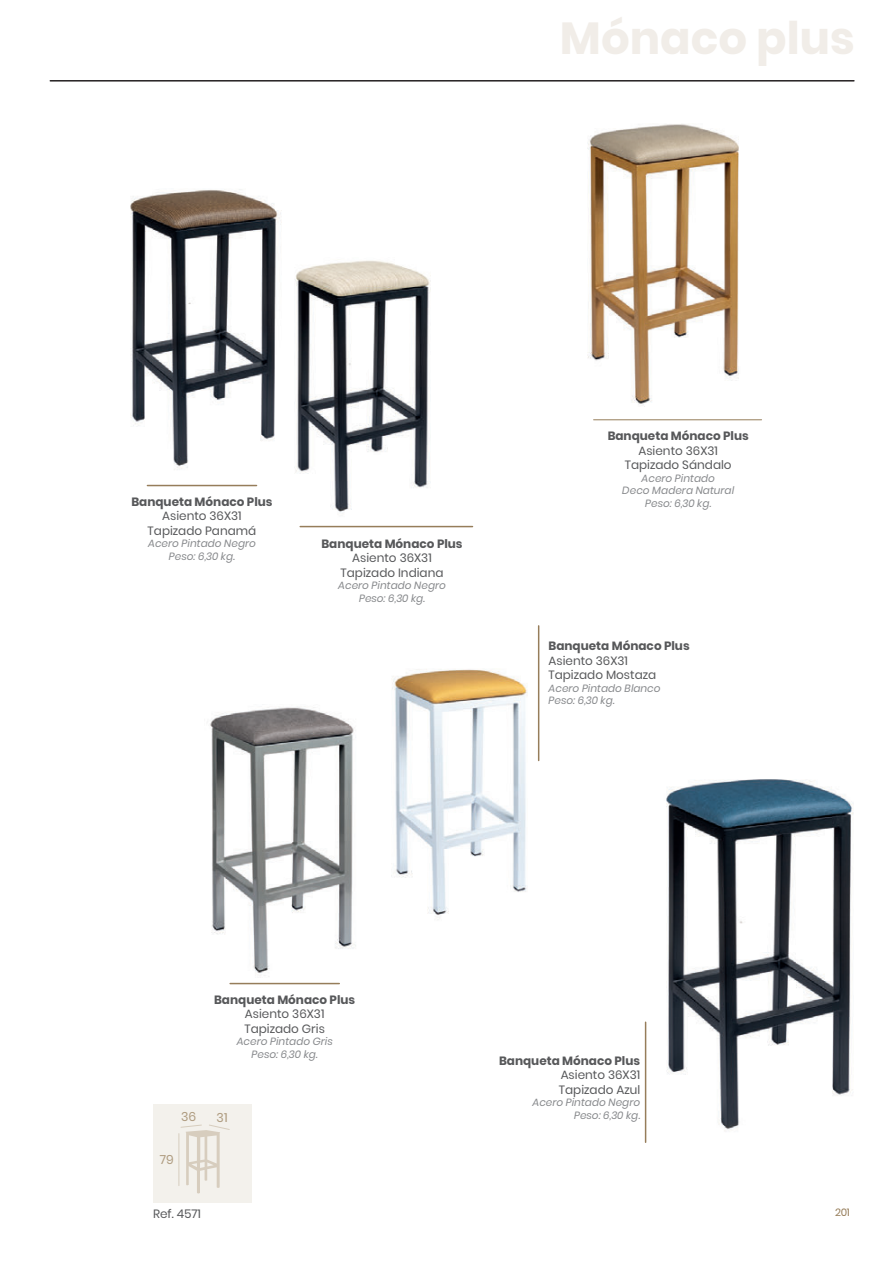
<style>
.page{position:relative;width:893px;height:1263px;background:#fff}
.page>*{position:absolute;margin:0;border:0;box-sizing:border-box;transform-origin:0 0}
.t1{font:700 45px "Poppins";color:#f1ede8}
.t2{font:12.6px "Poppins";color:#ae9b7f}
.t3{font:12px/14.4px "Poppins";color:#57585a}
.t4{font:700 12px "Poppins";color:#57585a}
.t5{font:italic 10.5px/12.6px "Poppins";color:#87898c;text-align:center}
.t6{font:10.5px "Poppins";color:#967d5a}
</style>
<div class="page">
<hr style="left:50px;top:80px;width:804px;height:2px;background:#231f20">
<div style="left:153px;top:1104px;width:99px;height:98px;background:#f3f1ec"></div>
<hr style="left:178px;top:1133px;width:1px;height:52px;background:#d7cdbe">
<svg style="left:180px;top:1124px;width:50px;height:69px"></svg>
<hr style="left:645px;top:1022px;width:1px;height:120px;background:#967d5a">
<hr style="left:147px;top:485px;width:110px;height:1px;background:#967d5a">
<hr style="left:594px;top:419px;width:168px;height:1px;background:#967d5a">
<hr style="left:300px;top:526px;width:172px;height:1px;background:#967d5a">
<hr style="left:230px;top:983px;width:109px;height:1px;background:#967d5a">
<hr style="left:538px;top:626px;width:1px;height:134px;background:#967d5a">
<img style="left:392px;top:669px;width:136px;height:250px">
<img style="left:587px;top:124px;width:152px;height:281px">
<img style="left:210px;top:707px;width:146px;height:270px">
<img style="left:666px;top:779px;width:188px;height:352px">
<img style="left:130px;top:189px;width:152px;height:281px">
<img style="left:295px;top:260px;width:136px;height:253px">
<h1 class="t1" style="left:560px;top:13px;width:296px">Mónaco plus</h1>
<p class="t4" style="left:131px;top:495px;width:143px">Banqueta Mónaco Plus</p>
<p class="t3" style="left:148px;top:509px;width:110px;text-align:center">Asiento 36X31<br>Tapizado Panamá</p>
<p class="t5" style="left:148px;top:537px;width:109px">Acero Pintado Negro<br>Peso: 6,30 kg.</p>
<p class="t4" style="left:321px;top:537px;width:143px">Banqueta Mónaco Plus</p>
<p class="t3" style="left:341px;top:551px;width:104px;text-align:center">Asiento 36X31<br>Tapizado Indiana</p>
<p class="t5" style="left:338px;top:579px;width:109px">Acero Pintado Negro<br>Peso: 6,30 kg.</p>
<p class="t4" style="left:608px;top:429px;width:143px">Banqueta Mónaco Plus</p>
<p class="t3" style="left:625px;top:443px;width:108px;text-align:center">Asiento 36X31<br>Tapizado Sándalo</p>
<p class="t5" style="left:622px;top:472px;width:113px">Acero Pintado<br>Deco Madera Natural<br>Peso: 6,30 kg.</p>
<p class="t4" style="left:549px;top:639px;width:143px">Banqueta Mónaco Plus</p>
<p class="t3" style="left:549px;top:653px;width:109px">Asiento 36X31<br>Tapizado Mostaza</p>
<p class="t5" style="left:549px;top:682px;width:114px;text-align:left">Acero Pintado Blanco<br>Peso: 6,30 kg.</p>
<p class="t4" style="left:214px;top:993px;width:143px">Banqueta Mónaco Plus</p>
<p class="t3" style="left:244px;top:1007px;width:82px">Asiento 36X31<br>Tapizado Gris</p>
<p class="t5" style="left:237px;top:1035px;width:98px">Acero Pintado Gris<br>Peso: 6,30 kg.</p>
<p class="t2" style="left:181px;top:1109px;width:17px">36</p>
<p class="t2" style="left:217px;top:1110px;width:12px">31</p>
<p class="t2" style="left:160px;top:1152px;width:15px">79</p>
<p class="t3" style="left:153px;top:1207px;width:49px">Ref. 4571</p>
<p class="t4" style="left:499px;top:1054px;width:143px">Banqueta Mónaco Plus</p>
<p class="t3" style="left:559px;top:1068px;width:83px">Asiento 36X31<br>Tapizado Azul</p>
<p class="t5" style="left:532px;top:1096px;width:109px;text-align:right">Acero Pintado Negro<br>Peso: 6,30 kg.</p>
<p class="t6" style="left:835px;top:1206px;width:16px">201</p>
</div>
